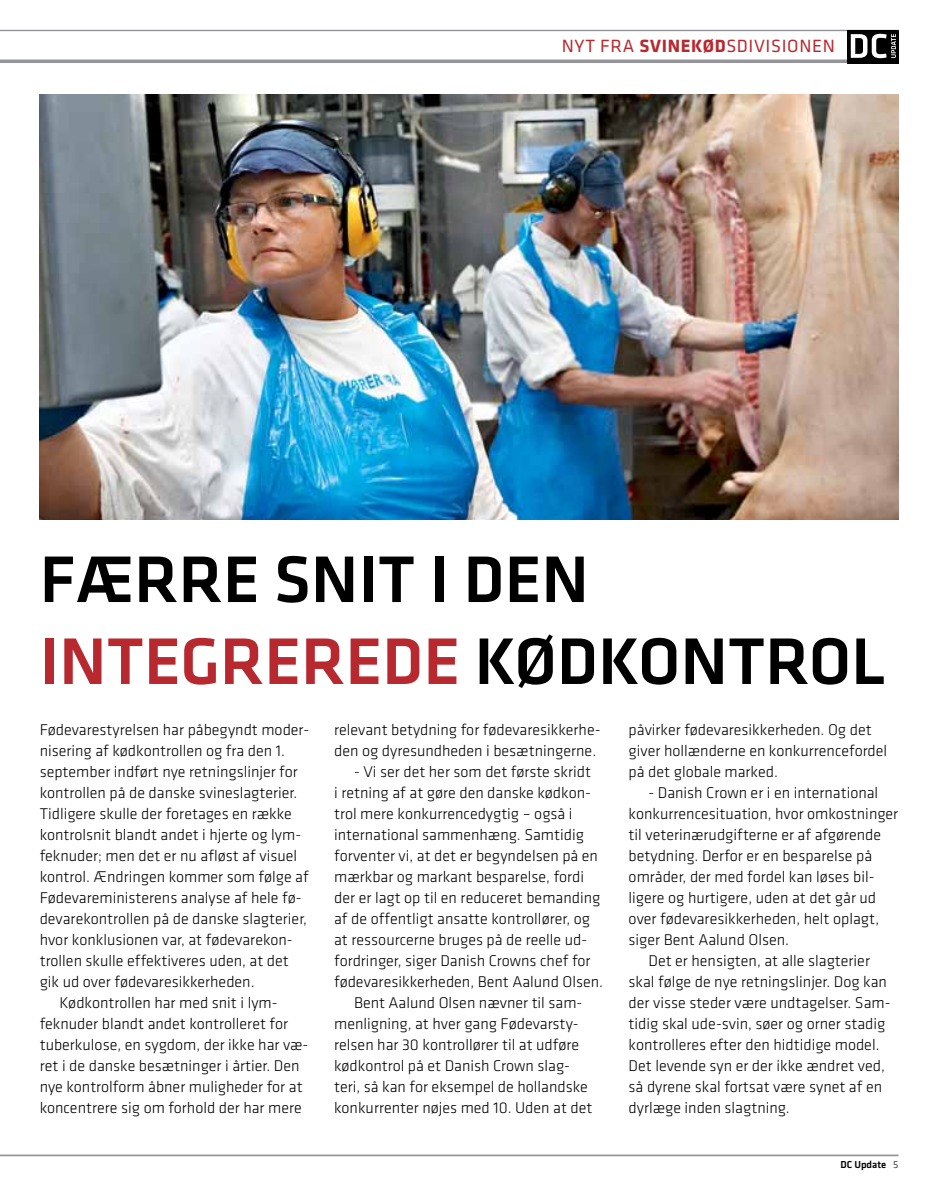
<style>
.page{position:relative;width:943px;height:1191px;background:#fff}
.page>*{position:absolute;margin:0;border:0;box-sizing:border-box;transform-origin:0 0}
.t1{font:500 68.25px/81.9px "Klavika";color:#000}
.t2{font:18.38px "Klavika";letter-spacing:.035em;color:#b8292f}
.t3{font:300 16.1px/21px "Klavika";color:#000}
.t4{font:500 10.5px "Klavika";color:#000}
.s1{font-weight:700}
.s2{color:#b8292f}
.s3{font-weight:300}
</style>
<div class="page">
<hr style="left:0;top:1154px;width:898px;height:2px;background:#939598">
<hr style="left:0;top:30px;width:898px;height:1px;background:#939598">
<svg style="left:0;top:59px;width:847px;height:4px;background:#a0a2a5"></svg>
<div style="left:847px;top:30px;width:51px;height:33px;background:#000"></div>
<svg style="left:850px;top:34px;width:46px;height:24px"></svg>
<img style="left:40px;top:94px;width:858px;height:426px">
<p class="t2" style="left:561px;top:35px;width:274px">NYT FRA <span class="s1">SVINEKØD</span>SDIVISIONEN</p>
<h1 class="t1" style="left:40px;top:540px;width:847px">FÆRRE SNIT I DEN<br><span class="s2">INTEGREREDE</span> KØDKONTROL</h1>
<p class="t3" style="left:40px;top:719px;width:271px">Fødevarestyrelsen har påbegyndt moder-</p>
<p class="t3" style="left:40px;top:740px;width:247px">nisering af kødkontrollen og fra den 1.</p>
<p class="t3" style="left:40px;top:761px;width:260px">september indført nye retningslinjer for</p>
<p class="t3" style="left:40px;top:782px;width:259px">kontrollen på de danske svineslagterier.</p>
<p class="t3" style="left:40px;top:803px;width:254px">Tidligere skulle der foretages en række</p>
<p class="t3" style="left:40px;top:824px;width:263px">kontrolsnit blandt andet i hjerte og lym-</p>
<p class="t3" style="left:40px;top:845px;width:259px">feknuder; men det er nu afløst af visuel</p>
<p class="t3" style="left:40px;top:866px;width:271px">kontrol. Ændringen kommer som følge af</p>
<p class="t3" style="left:40px;top:887px;width:263px">Fødevareministerens analyse af hele fø-</p>
<p class="t3" style="left:40px;top:908px;width:269px">devarekontrollen på de danske slagterier,</p>
<p class="t3" style="left:40px;top:929px;width:254px">hvor konklusionen var, at fødevarekon-</p>
<p class="t3" style="left:40px;top:950px;width:251px">trollen skulle effektiveres uden, at det</p>
<p class="t3" style="left:40px;top:971px;width:216px">gik ud over fødevaresikkerheden.</p>
<p class="t3" style="left:60px;top:992px;width:219px">Kødkontrollen har med snit i lym-</p>
<p class="t3" style="left:40px;top:1013px;width:250px">feknuder blandt andet kontrolleret for</p>
<p class="t3" style="left:40px;top:1034px;width:270px">tuberkulose, en sygdom, der ikke har væ-</p>
<p class="t3" style="left:40px;top:1055px;width:261px">ret i de danske besætninger i årtier. Den</p>
<p class="t3" style="left:40px;top:1076px;width:264px">nye kontrolform åbner muligheder for at</p>
<p class="t3" style="left:40px;top:1097px;width:264px">koncentrere sig om forhold der har mere</p>
<p class="t3" style="left:334px;top:719px;width:268px">relevant betydning for fødevaresikkerhe&shy;den og dyresundheden i besætningerne.</p>
<p class="t3" style="left:354px;top:761px;width:238px">- Vi ser det her som det første skridt</p>
<p class="t3" style="left:334px;top:782px;width:258px">i retning af at gøre den danske kødkon-</p>
<p class="t3" style="left:334px;top:803px;width:240px">trol mere konkurrencedygtig – også i</p>
<p class="t3" style="left:334px;top:824px;width:251px">international sammenhæng. Samtidig</p>
<p class="t3" style="left:334px;top:845px;width:265px">forventer vi, at det er begyndelsen på en</p>
<p class="t3" style="left:334px;top:866px;width:251px">mærkbar og markant besparelse, fordi</p>
<p class="t3" style="left:334px;top:887px;width:268px">der er lagt op til en reduceret bemanding</p>
<p class="t3" style="left:334px;top:908px;width:257px">af de offentligt ansatte kontrollører, og</p>
<p class="t3" style="left:334px;top:929px;width:255px">at ressourcerne bruges på de reelle ud-</p>
<p class="t3" style="left:334px;top:950px;width:258px">fordringer, siger Danish Crowns chef for</p>
<p class="t3" style="left:334px;top:971px;width:270px">fødevaresikkerheden, Bent Aalund Olsen.</p>
<p class="t3" style="left:354px;top:992px;width:230px">Bent Aalund Olsen nævner til sam-</p>
<p class="t3" style="left:334px;top:1013px;width:246px">menligning, at hver gang Fødevarsty-</p>
<p class="t3" style="left:334px;top:1034px;width:246px">relsen har 30 kontrollører til at udføre</p>
<p class="t3" style="left:334px;top:1055px;width:237px">kødkontrol på et Danish Crown slag-</p>
<p class="t3" style="left:334px;top:1076px;width:255px">teri, så kan for eksempel de hollandske</p>
<p class="t3" style="left:334px;top:1097px;width:260px">konkurrenter nøjes med 10. Uden at det</p>
<p class="t3" style="left:628px;top:719px;width:260px">påvirker fødevaresikkerheden. Og det giver hollænderne en konkurrencefordel på det globale marked.</p>
<p class="t3" style="left:648px;top:782px;width:231px">- Danish Crown er i en international</p>
<p class="t3" style="left:628px;top:803px;width:271px">konkurrencesituation, hvor omkostninger</p>
<p class="t3" style="left:628px;top:824px;width:254px">til veterinærudgifterne er af afgørende</p>
<p class="t3" style="left:628px;top:845px;width:245px">betydning. Derfor er en besparelse på</p>
<p class="t3" style="left:628px;top:866px;width:247px">områder, der med fordel kan løses bil-</p>
<p class="t3" style="left:628px;top:887px;width:249px">ligere og hurtigere, uden at det går ud</p>
<p class="t3" style="left:628px;top:908px;width:252px">over fødevaresikkerheden, helt oplagt,</p>
<p class="t3" style="left:628px;top:929px;width:162px">siger Bent Aalund Olsen.</p>
<p class="t3" style="left:648px;top:950px;width:223px">Det er hensigten, at alle slagterier</p>
<p class="t3" style="left:628px;top:971px;width:260px">skal følge de nye retningslinjer. Dog kan</p>
<p class="t3" style="left:628px;top:992px;width:263px">der visse steder være undtagelser. Sam-</p>
<p class="t3" style="left:628px;top:1013px;width:258px">tidig skal ude-svin, søer og orner stadig</p>
<p class="t3" style="left:628px;top:1034px;width:252px">kontrolleres efter den hidtidige model.</p>
<p class="t3" style="left:628px;top:1055px;width:258px">Det levende syn er der ikke ændret ved,</p>
<p class="t3" style="left:628px;top:1076px;width:255px">så dyrene skal fortsat være synet af en</p>
<p class="t3" style="left:628px;top:1097px;width:163px">dyrlæge inden slagtning.</p>
<p class="t4" style="left:840px;top:1159px;width:59px">DC UPDATE <span class="s3">5</span></p>
</div>
